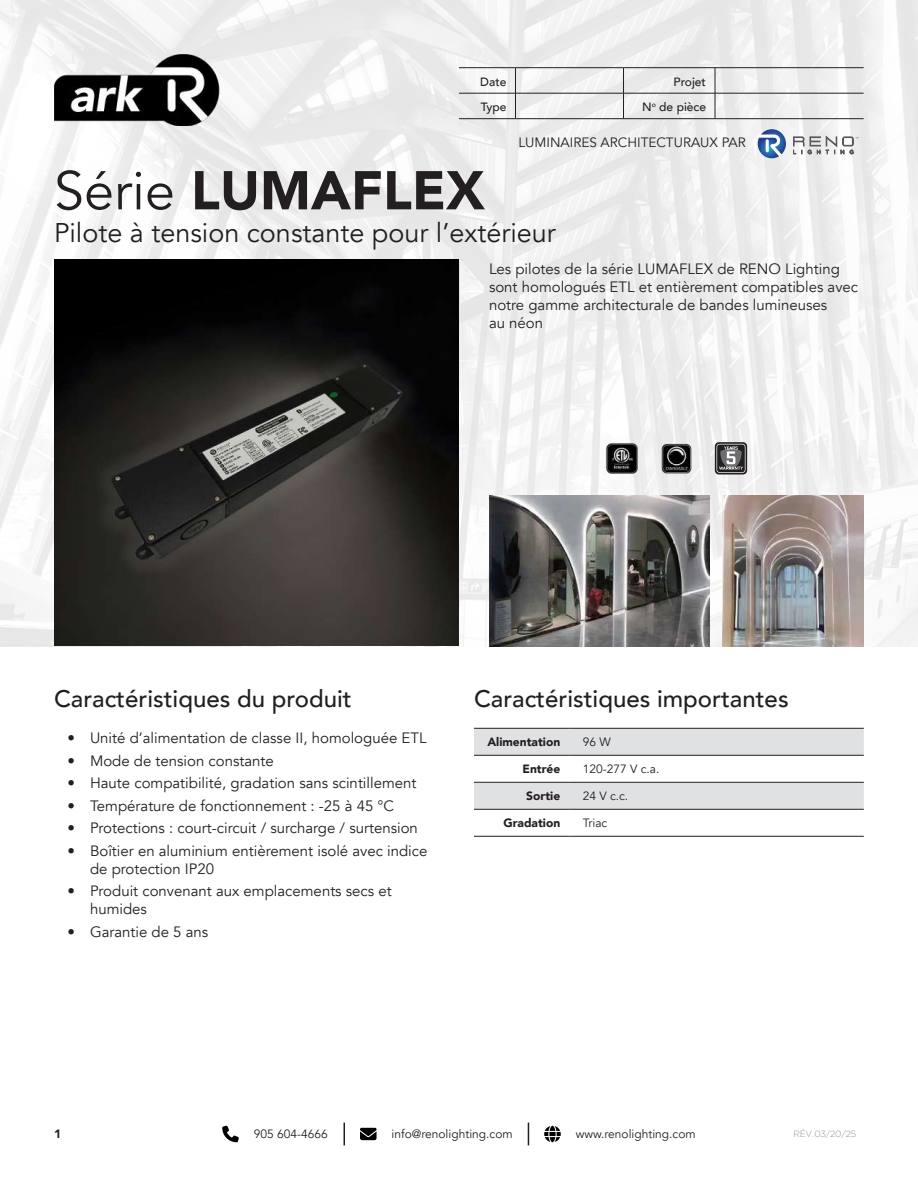
<style>
.page{position:relative;width:918px;height:1188px;background:#fff}
.page>*{position:absolute;margin:0;border:0;box-sizing:border-box;transform-origin:0 0}
.t1{font:900 54px "Avenir";color:#231f20}
.t2{font:27px "Avenir";color:#231f20}
.t3{font:500 24px "Avenir";color:#231f20}
.t4{font:15px/18px "Avenir";color:#231f20}
.t5{font:13.5px "Avenir";color:#231f20}
.t6{font:12px "Avenir";color:#231f20}
.t7{font:900 12px "Avenir";color:#231f20}
.t8{font:500 12px "Avenir";color:#231f20}
.t9{font:300 9px "Gotham";letter-spacing:-.025em;color:#939598}
.s1{font-weight:400}
</style>
<div class="page">
<svg style="left:222px;top:1126px;width:17px;height:16px"></svg>
<svg style="left:344px;top:1123px;width:1px;height:22px"></svg>
<svg style="left:528px;top:1123px;width:1px;height:22px"></svg>
<svg style="left:360px;top:1128px;width:17px;height:12px"></svg>
<svg style="left:544px;top:1126px;width:17px;height:16px"></svg>
<img style="left:0;top:0;width:918px;height:646px">
<img style="left:489px;top:495px;width:220px;height:151px">
<img style="left:723px;top:495px;width:141px;height:151px">
<img style="left:54px;top:54px;width:165px;height:72px">
<svg style="left:474px;top:729px;width:390px;height:80px"></svg>
<hr style="left:474px;top:728px;width:95px;height:1px;background:#231f20">
<hr style="left:474px;top:755px;width:95px;height:1px;background:#231f20">
<hr style="left:474px;top:782px;width:95px;height:1px;background:#231f20">
<hr style="left:474px;top:809px;width:95px;height:1px;background:#231f20">
<hr style="left:474px;top:836px;width:95px;height:1px;background:#231f20">
<hr style="left:569px;top:728px;width:295px;height:1px;background:#231f20">
<hr style="left:569px;top:755px;width:295px;height:1px;background:#231f20">
<hr style="left:569px;top:782px;width:295px;height:1px;background:#231f20">
<hr style="left:569px;top:809px;width:295px;height:1px;background:#231f20">
<hr style="left:569px;top:836px;width:295px;height:1px;background:#231f20">
<svg style="left:793px;top:136px;width:65px;height:18px"></svg>
<svg style="left:758px;top:129px;width:28px;height:29px"></svg>
<img style="left:54px;top:259px;width:405px;height:386px">
<hr style="left:459px;top:67px;width:57px;height:1px;background:#231f20">
<hr style="left:624px;top:67px;width:91px;height:1px;background:#231f20">
<hr style="left:459px;top:93px;width:57px;height:1px;background:#231f20">
<hr style="left:624px;top:93px;width:91px;height:1px;background:#231f20">
<hr style="left:459px;top:118px;width:57px;height:1px;background:#231f20">
<hr style="left:624px;top:118px;width:91px;height:1px;background:#231f20">
<hr style="left:516px;top:67px;width:108px;height:1px;background:#231f20">
<hr style="left:516px;top:93px;width:108px;height:1px;background:#231f20">
<svg style="left:515px;top:68px;width:1px;height:50px"></svg>
<svg style="left:623px;top:68px;width:1px;height:50px"></svg>
<hr style="left:516px;top:118px;width:108px;height:1px;background:#231f20">
<hr style="left:715px;top:67px;width:149px;height:1px;background:#231f20">
<hr style="left:715px;top:93px;width:149px;height:1px;background:#231f20">
<svg style="left:715px;top:68px;width:1px;height:50px"></svg>
<hr style="left:715px;top:118px;width:149px;height:1px;background:#231f20">
<img style="left:660px;top:442px;width:33px;height:32px">
<svg style="left:715px;top:442px;width:32px;height:32px"></svg>
<svg style="left:717px;top:444px;width:29px;height:29px"></svg>
<img style="left:606px;top:442px;width:32px;height:32px">
<p class="t8" style="left:480px;top:71px;width:28px">Date</p>
<p class="t8" style="left:674px;top:71px;width:34px">Projet</p>
<p class="t8" style="left:481px;top:97px;width:27px">Type</p>
<p class="t8" style="left:642px;top:97px;width:65px">N<sup>o</sup> de pièce</p>
<p class="t5" style="left:518px;top:134px;width:229px">LUMINAIRES ARCHITECTURAUX PAR</p>
<h1 class="t1" style="left:54px;top:144px;width:432px"><span class="s1">Série</span> LUMAFLEX</h1>
<h2 class="t2" style="left:54px;top:216px;width:503px">Pilote à tension constante pour l’extérieur</h2>
<p class="t4" style="left:489px;top:260px;width:371px">Les pilotes de la série LUMAFLEX de RENO Lighting sont homologués ETL et entièrement compatibles avec notre gamme architecturale de bandes lumineuses<br>au néon</p>
<h3 class="t3" style="left:54px;top:678px;width:299px">Caractéristiques du produit</h3>
<h3 class="t3" style="left:474px;top:678px;width:316px">Caractéristiques importantes</h3>
<p class="t4" style="left:68px;top:729px;width:361px">• Unité d’alimentation de classe II, homologuée ETL</p>
<p class="t4" style="left:68px;top:752px;width:208px">• Mode de tension constante</p>
<p class="t4" style="left:68px;top:774px;width:351px">• Haute compatibilité, gradation sans scintillement</p>
<p class="t4" style="left:68px;top:797px;width:328px">• Température de fonctionnement : -25 à 45 °C</p>
<p class="t4" style="left:68px;top:819px;width:352px">• Protections : court-circuit / surcharge / surtension</p>
<p class="t4" style="left:90px;top:842px;width:339px;text-indent:-22px">• Boîtier en aluminium entièrement isolé avec indice de protection IP20</p>
<p class="t4" style="left:90px;top:882px;width:303px;text-indent:-22px">• Produit convenant aux emplacements secs et humides</p>
<p class="t4" style="left:68px;top:923px;width:142px">• Garantie de 5 ans</p>
<p class="t7" style="left:487px;top:732px;width:74px">Alimentation</p>
<p class="t6" style="left:583px;top:735px;width:30px">96 W</p>
<p class="t7" style="left:522px;top:759px;width:39px">Entrée</p>
<p class="t6" style="left:583px;top:762px;width:78px">120-277 V c.a.</p>
<p class="t7" style="left:526px;top:786px;width:35px">Sortie</p>
<p class="t6" style="left:583px;top:789px;width:47px">24 V c.c.</p>
<p class="t7" style="left:503px;top:813px;width:58px">Gradation</p>
<p class="t6" style="left:583px;top:816px;width:26px">Triac</p>
<p class="t7" style="left:54px;top:1123px;width:9px">1</p>
<p class="t6" style="left:254px;top:1126px;width:76px">905 604-4666</p>
<p class="t6" style="left:392px;top:1126px;width:123px">info@renolighting.com</p>
<p class="t6" style="left:576px;top:1126px;width:121px">www.renolighting.com</p>
<p class="t9" style="left:794px;top:1129px;width:64px">RÉV. 03/20/25</p>
</div>
